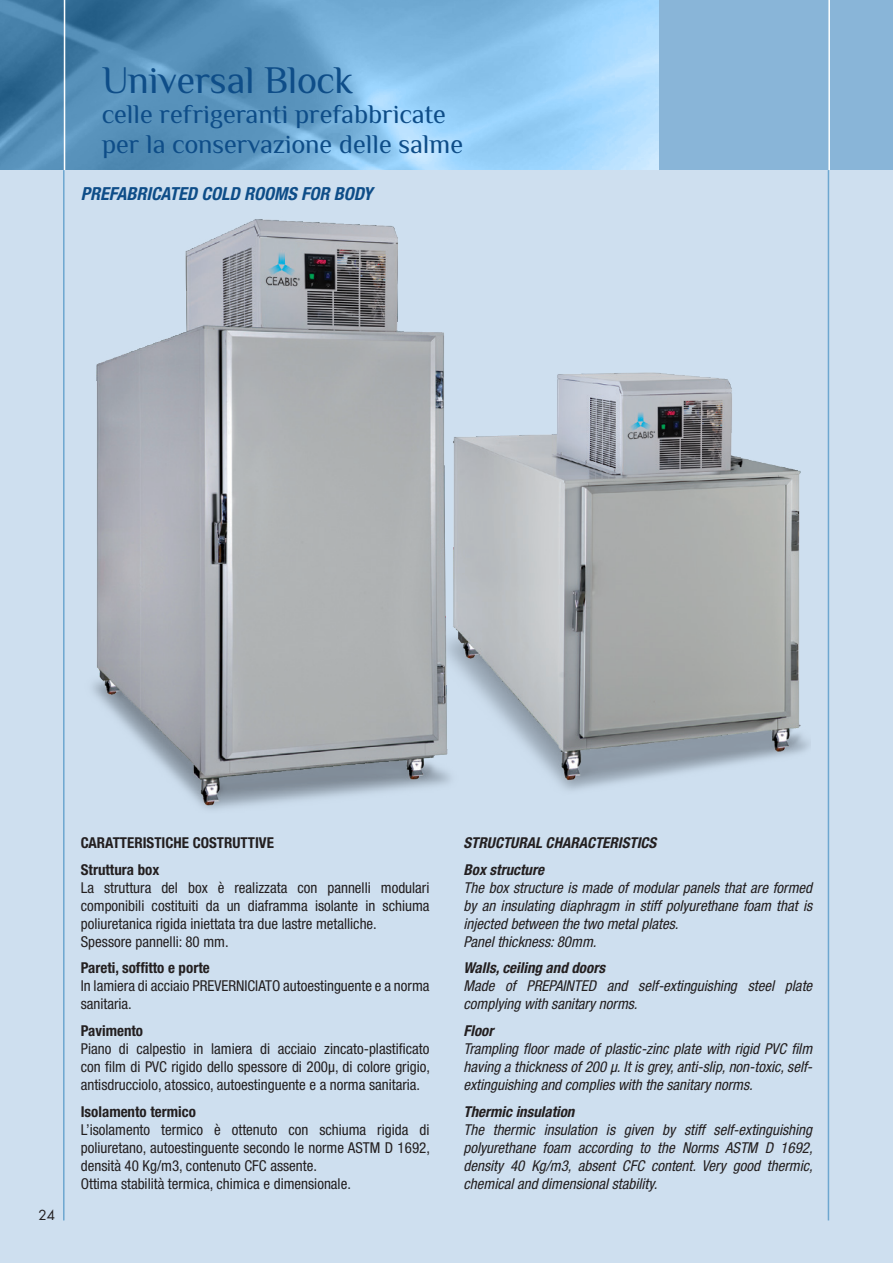
<style>
.page{position:relative;width:893px;height:1263px;background:#fff}
.page>*{position:absolute;margin:0;border:0;box-sizing:border-box;transform-origin:0 0}
.t1{font:39px "Philosopher";color:#0e4d88}
.t2{font:27px/30px "Philosopher";color:#0e4d88}
.t3{font:italic 700 condensed 18px "Helvetica Neue LT Std";color:#0e4d88}
.t4{font:condensed 15px/18px "Helvetica Neue LT Std";color:#231f20}
.t5{font:italic condensed 15px/18px "Helvetica Neue LT Std";color:#231f20}
.t6{font:700 condensed 15px/26.5px "Helvetica Neue LT Std";color:#231f20}
.t7{font:italic 700 condensed 15px/26.5px "Helvetica Neue LT Std";color:#231f20}
.t8{font:13.5px "Futura";color:#231f20}
</style>
<div class="page">
<div style="left:659px;top:0;width:234px;height:170px;background:#89b5d8"></div>
<svg style="left:0;top:0;width:659px;height:170px;background:#73abd3"></svg>
<div style="left:0;top:170px;width:893px;height:1093px;background:#cedfef"></div>
<hr style="left:64px;top:0;width:1px;height:170px;background:#fff">
<hr style="left:828px;top:0;width:2px;height:170px;background:#fff">
<hr style="left:828px;top:170px;width:1px;height:1050px;background:#6da7d0">
<hr style="left:63px;top:170px;width:2px;height:1050px;background:#6da7d0">
<img style="left:476px;top:372px;width:333px;height:418px">
<img style="left:92px;top:219px;width:384px;height:590px">
<h1 class="t1" style="left:102px;top:59px;width:252px">Universal Block</h1>
<h2 class="t2" style="left:102px;top:99px;width:362px">celle refrigeranti prefabbricate per la conservazione delle salme</h2>
<p class="t3" style="left:81px;top:183px;width:293px">PREFABRICATED COLD ROOMS FOR BODY</p>
<p class="t8" style="left:39px;top:1206px;width:18px">24</p>
<p class="t6" style="left:81px;top:830px;width:195px">CARATTERISTICHE COSTRUTTIVE<br>Struttura box</p>
<p class="t4" style="left:81px;top:878px;width:350px">La struttura del box è realizzata con pannelli modulari componibili costituiti da un diaframma isolante in schiuma poliuretanica rigida iniettata tra due lastre metalliche.<br>Spessore pannelli: 80 mm.</p>
<p class="t6" style="left:81px;top:955px;width:130px">Pareti, soffitto e porte</p>
<p class="t4" style="left:81px;top:977px;width:350px">In lamiera di acciaio PREVERNICIATO autoestinguente e a norma sanitaria.</p>
<p class="t6" style="left:81px;top:1017px;width:64px">Pavimento</p>
<p class="t4" style="left:81px;top:1039px;width:351px;text-align:justify">Piano di calpestio in lamiera di acciaio zincato-plastificato con film di PVC rigido dello spessore di 200µ, di colore grigio, antisdrucciolo, atossico, autoestinguente e a norma sanitaria.</p>
<p class="t6" style="left:81px;top:1098px;width:117px">Isolamento termico</p>
<p class="t4" style="left:81px;top:1120px;width:351px">L’isolamento termico è ottenuto con schiuma rigida di poliuretano, autoestinguente secondo le norme ASTM D 1692, densità 40 Kg/m3, contenuto CFC assente.<br>Ottima stabilità termica, chimica e dimensionale.</p>
<p class="t7" style="left:463px;top:830px;width:194px">STRUCTURAL CHARACTERISTICS<br>Box structure</p>
<p class="t5" style="left:463px;top:879px;width:350px">The box structure is made of modular panels that are formed by an insulating diaphragm in stiff polyurethane foam that is injected between the two metal plates.<br>Panel thickness: 80mm.</p>
<p class="t7" style="left:463px;top:955px;width:143px">Walls, ceiling and doors</p>
<p class="t5" style="left:463px;top:977px;width:350px">Made of PREPAINTED and self-extinguishing steel plate complying with sanitary norms.</p>
<p class="t7" style="left:463px;top:1017px;width:31px">Floor</p>
<p class="t5" style="left:463px;top:1040px;width:350px;text-align:justify">Trampling floor made of plastic-zinc plate with rigid PVC film having a thickness of 200 µ. It is grey, anti-slip, non-toxic, self&shy;extinguishing and complies with the sanitary norms.</p>
<p class="t7" style="left:463px;top:1098px;width:112px">Thermic insulation</p>
<p class="t5" style="left:463px;top:1120px;width:351px;text-align:justify">The thermic insulation is given by stiff self-extinguishing polyurethane foam according to the Norms ASTM D 1692, density 40 Kg/m3, absent CFC content. Very good thermic, chemical and dimensional stability.</p>
</div>
